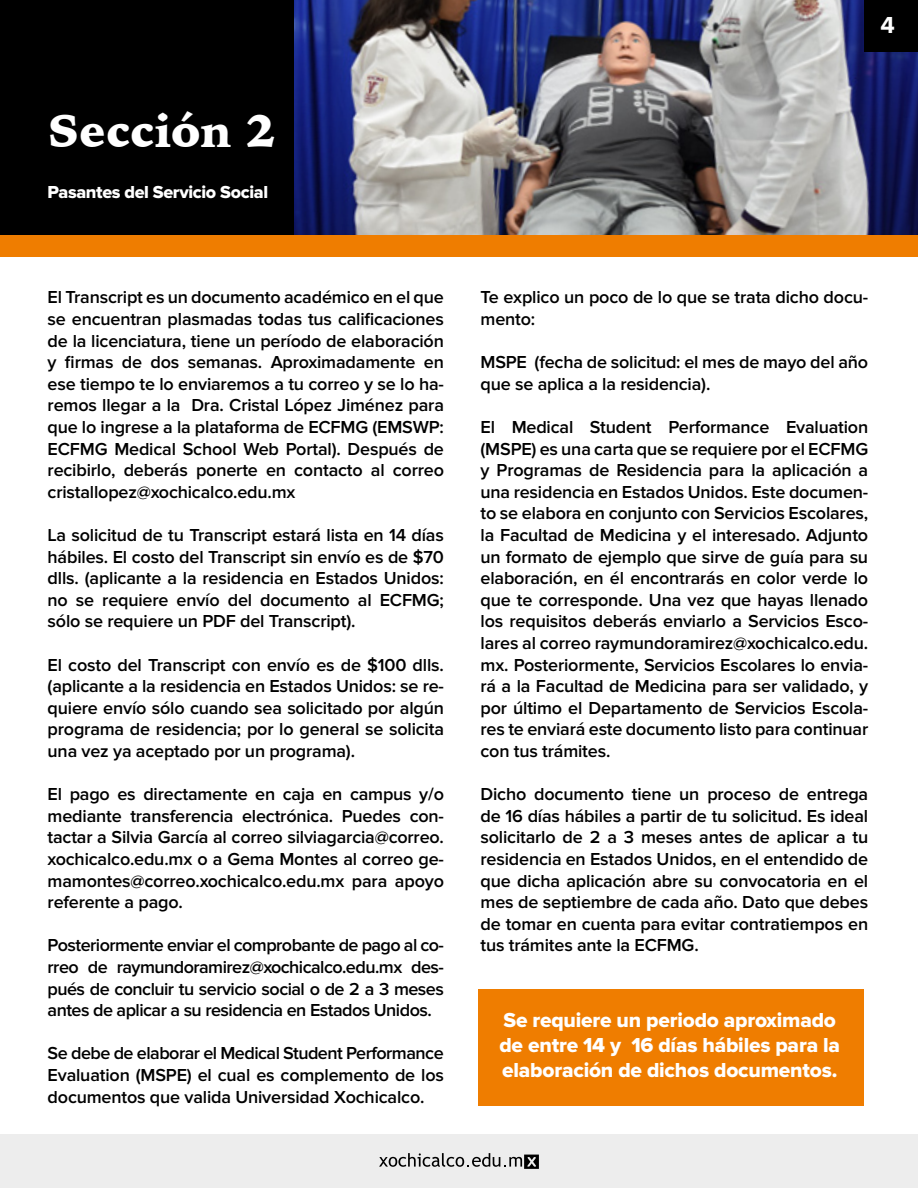
<style>
.page{position:relative;width:918px;height:1188px;background:#fff}
.page>*{position:absolute;margin:0;border:0;box-sizing:border-box;transform-origin:0 0}
.t1{font:900 45px "Iowan Old Style";color:#fff}
.t2{font:700 24px "Proxima Nova";color:#fff}
.t3{font:21px/25.2px "Proxima Nova Extrabld";letter-spacing:-.01em;color:#fff}
.t4{font:600 18px/21.6px "Proxima Nova";letter-spacing:-.01em;color:#000;text-align:justify}
.t5{font:18px "Proxima Nova Extrabld";letter-spacing:-.02em;color:#fff}
</style>
<div class="page">
<img style="left:294px;top:0;width:624px;height:235px">
<div style="left:0;top:0;width:294px;height:237px;background:#000"></div>
<div style="left:0;top:1134px;width:918px;height:54px;background:#ededed"></div>
<svg style="left:379px;top:1153px;width:160px;height:16px"></svg>
<div style="left:0;top:235px;width:918px;height:21px;background:#ef7d00"></div>
<div style="left:478px;top:989px;width:386px;height:117px;background:#ef7d00"></div>
<div style="left:864px;top:0;width:53px;height:52px;background:#000"></div>
<h1 class="t1" style="left:48px;top:101px;width:229px">Sección 2</h1>
<p class="t5" style="left:48px;top:182px;width:222px">Pasantes del Servicio Social</p>
<p class="t4" style="left:48px;top:287px;width:398px">El Transcript es un documento académico en el que se encuentran plasmadas todas tus calificaciones de la licenciatura, tiene un período de elaboración y firmas de dos semanas. Aproximadamente en ese tiempo te lo enviaremos a tu correo y se lo ha&shy;remos llegar a la Dra. Cristal López Jiménez para que lo ingrese a la plataforma de ECFMG (EMSWP:<br>ECFMG Medical School Web Portal). Después de recibirlo, deberás ponerte en contacto al correo cristallopez@xochicalco.edu.mx</p>
<p class="t4" style="left:48px;top:524px;width:398px">La solicitud de tu Transcript estará lista en 14 días hábiles. El costo del Transcript sin envío es de $70 dlls. (aplicante a la residencia en Estados Unidos: no se requiere envío del documento al ECFMG; sólo se requiere un PDF del Transcript).</p>
<p class="t4" style="left:48px;top:654px;width:398px">El costo del Transcript con envío es de $100 dlls. (aplicante a la residencia en Estados Unidos: se re&shy;quiere envío sólo cuando sea solicitado por algún programa de residencia; por lo general se solicita una vez ya aceptado por un programa).</p>
<p class="t4" style="left:48px;top:784px;width:398px">El pago es directamente en caja en campus y/o mediante transferencia electrónica. Puedes con&shy;tactar a Silvia García al correo silviagarcia@correo. xochicalco.edu.mx o a Gema Montes al correo ge&shy;mamontes@correo.xochicalco.edu.mx para apoyo referente a pago.</p>
<p class="t4" style="left:48px;top:935px;width:398px">Posteriormente enviar el comprobante de pago al co&shy;rreo de raymundoramirez@xochicalco.edu.mx des&shy;pués de concluir tu servicio social o de 2 a 3 meses antes de aplicar a su residencia en Estados Unidos.</p>
<p class="t4" style="left:48px;top:1043px;width:398px">Se debe de elaborar el Medical Student Performance Evaluation (MSPE) el cual es complemento de los documentos que valida Universidad Xochicalco.</p>
<h2 class="t2" style="left:880px;top:11px;width:16px">4</h2>
<p class="t4" style="left:481px;top:287px;width:389px">Te explico un poco de lo que se trata dicho docu&shy;mento:</p>
<p class="t4" style="left:481px;top:352px;width:389px">MSPE (fecha de solicitud: el mes de mayo del año que se aplica a la residencia).</p>
<p class="t4" style="left:481px;top:416px;width:389px">El Medical Student Performance Evaluation (MSPE) es una carta que se requiere por el ECFMG y Programas de Residencia para la aplicación a una residencia en Estados Unidos. Este documen&shy;to se elabora en conjunto con Servicios Escolares, la Facultad de Medicina y el interesado. Adjunto un formato de ejemplo que sirve de guía para su elaboración, en él encontrarás en color verde lo que te corresponde. Una vez que hayas llenado los requisitos deberás enviarlo a Servicios Esco&shy;lares al correo raymundoramirez@xochicalco.edu. mx. Posteriormente, Servicios Escolares lo envia&shy;rá a la Facultad de Medicina para ser validado, y por último el Departamento de Servicios Escola&shy;res te enviará este documento listo para continuar con tus trámites.</p>
<p class="t4" style="left:481px;top:784px;width:389px">Dicho documento tiene un proceso de entrega de 16 días hábiles a partir de tu solicitud. Es ideal solicitarlo de 2 a 3 meses antes de aplicar a tu residencia en Estados Unidos, en el entendido de que dicha aplicación abre su convocatoria en el mes de septiembre de cada año. Dato que debes de tomar en cuenta para evitar contratiempos en tus trámites ante la ECFMG.</p>
<p class="t3" style="left:499px;top:1008px;width:342px">Se requiere un periodo aproximado de entre 14 y 16 días hábiles para la elaboración de dichos documentos.</p>
</div>
